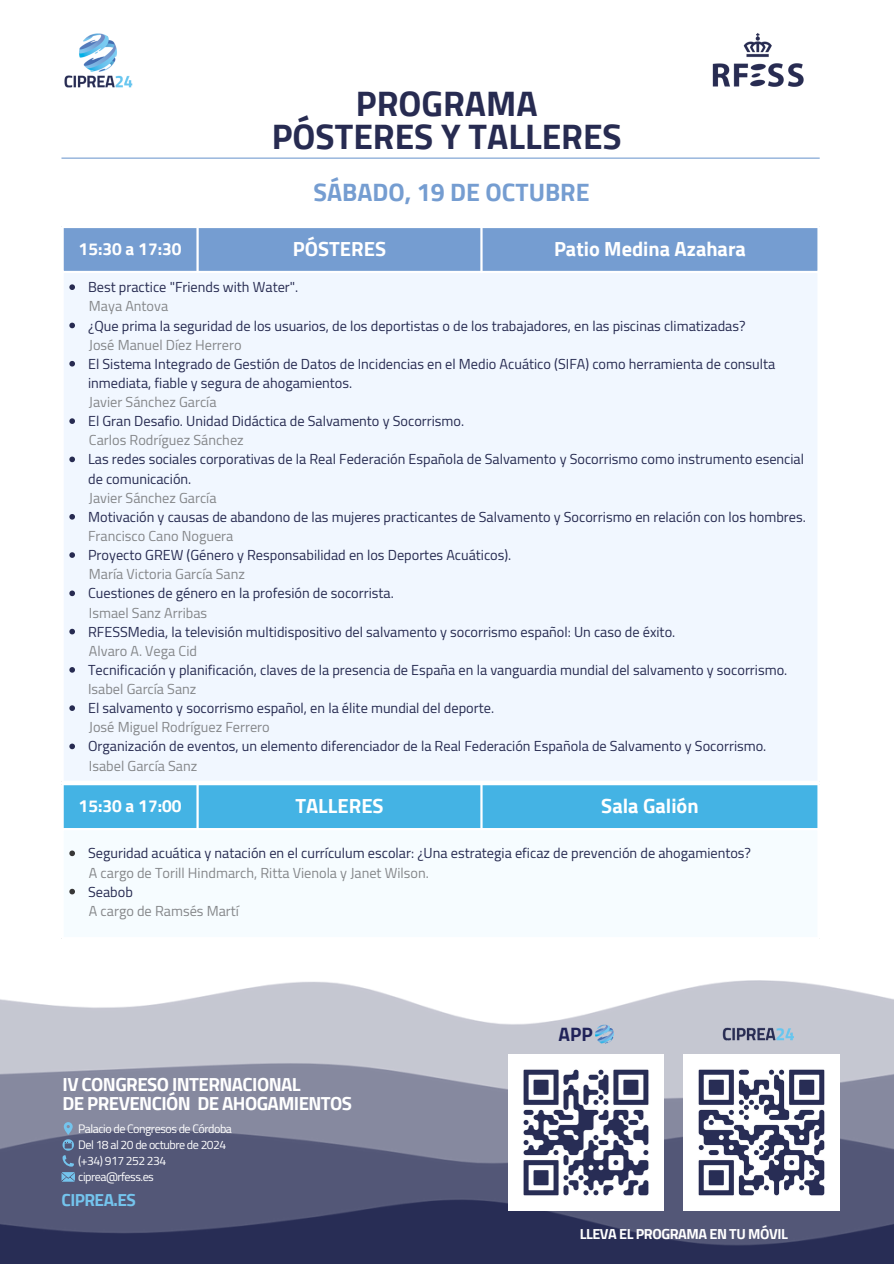
<style>
.page{position:relative;width:894px;height:1264px;background:#fff}
.page>*{position:absolute;margin:0;border:0;box-sizing:border-box;transform-origin:0 0}
.t1{font:700 35.25px/33.3px "Cairo";color:#272b51;text-align:center}
.t2{font:700 25.05px "Cairo";color:#759dd1}
.t3{font:700 20.25px "Cairo";color:#fff}
.t4{font:700 19.2px "Cairo";color:#202359}
.t5{font:700 18.75px/18.9px "Cairo";letter-spacing:-.03em;color:#fff}
.t6{font:700 17.25px "Cairo";color:#fff}
.t7{font:700 17.25px "Cairo";letter-spacing:-.03em;color:#74c4ed}
.t8{font:700 14.4px "Cairo";letter-spacing:-.03em;color:#fff}
.t9{font:14.25px/19.2px "Cairo";color:#272b51}
.t10{font:14.25px "Cairo";color:#85878a}
.t11{font:12.15px "Cairo";letter-spacing:-.04em;color:#fff}
.s1{color:#85878a}
</style>
<div class="page">
<img style="left:0;top:980px;width:893px;height:283px">
<hr style="left:61px;top:157px;width:758px;height:2px;background:#759dd1">
<div style="left:64px;top:228px;width:753px;height:43px;background:#759dd1"></div>
<div style="left:62px;top:272px;width:756px;height:510px;background:#f1f7ff"></div>
<svg style="left:69px;top:284px;width:6px;height:6px"></svg>
<svg style="left:69px;top:322px;width:6px;height:6px"></svg>
<svg style="left:69px;top:361px;width:6px;height:5px"></svg>
<svg style="left:69px;top:418px;width:6px;height:6px"></svg>
<svg style="left:69px;top:456px;width:6px;height:6px"></svg>
<svg style="left:69px;top:514px;width:6px;height:5px"></svg>
<svg style="left:69px;top:552px;width:6px;height:6px"></svg>
<svg style="left:69px;top:590px;width:6px;height:6px"></svg>
<svg style="left:69px;top:628px;width:6px;height:6px"></svg>
<svg style="left:69px;top:667px;width:6px;height:5px"></svg>
<svg style="left:69px;top:705px;width:6px;height:6px"></svg>
<svg style="left:69px;top:743px;width:6px;height:6px"></svg>
<hr style="left:61px;top:228px;width:3px;height:552px;background:#fff">
<hr style="left:196px;top:228px;width:3px;height:43px;background:#fff">
<hr style="left:480px;top:228px;width:2px;height:43px;background:#fff">
<hr style="left:817px;top:228px;width:2px;height:552px;background:#fff">
<hr style="left:61px;top:271px;width:758px;height:2px;background:#fff">
<hr style="left:61px;top:780px;width:758px;height:3px;background:#fff">
<div style="left:64px;top:785px;width:753px;height:43px;background:#44b3e4"></div>
<div style="left:62px;top:828px;width:756px;height:110px;background:#f6fcff"></div>
<svg style="left:69px;top:850px;width:6px;height:6px"></svg>
<svg style="left:69px;top:888px;width:6px;height:6px"></svg>
<hr style="left:61px;top:785px;width:3px;height:152px;background:#fff">
<hr style="left:196px;top:785px;width:3px;height:43px;background:#fff">
<hr style="left:480px;top:785px;width:2px;height:43px;background:#fff">
<hr style="left:817px;top:785px;width:2px;height:152px;background:#fff">
<hr style="left:61px;top:828px;width:758px;height:2px;background:#fff">
<hr style="left:61px;top:937px;width:758px;height:2px;background:#fff">
<svg style="left:62px;top:1122px;width:12px;height:44px"></svg>
<svg style="left:61px;top:1172px;width:14px;height:9px"></svg>
<img style="left:683px;top:1054px;width:155px;height:156px">
<img style="left:508px;top:1054px;width:155px;height:156px">
<img style="left:722px;top:1025px;width:77px;height:16px">
<img style="left:595px;top:1024px;width:19px;height:20px">
<img style="left:712px;top:33px;width:91px;height:54px">
<img style="left:64px;top:33px;width:69px;height:55px">
<p class="t1" style="left:272px;top:87px;width:351px">PROGRAMA<br>PÓSTERES Y TALLERES</p>
<p class="t2" style="left:313px;top:178px;width:278px">SÁBADO, 19 DE OCTUBRE</p>
<h1 class="t6" style="left:79px;top:239px;width:104px">15:30 a 17:30</h1>
<p class="t3" style="left:293px;top:237px;width:95px">PÓSTERES</p>
<h2 class="t3" style="left:554px;top:237px;width:193px">Patio Medina Azahara</h2>
<p class="t9" style="left:88px;top:278px;width:212px">Best practice "Friends with Water".</p>
<p class="t10" style="left:89px;top:298px;width:81px">Maya Antova</p>
<p class="t9" style="left:88px;top:316px;width:658px">¿Que prima la seguridad de los usuarios, de los deportistas o de los trabajadores, en las piscinas climatizadas?</p>
<p class="t10" style="left:89px;top:336px;width:154px">José Manuel Díez Herrero</p>
<p class="t9" style="left:88px;top:354px;width:688px">El Sistema Integrado de Gestión de Datos de Incidencias en el Medio Acuático (SIFA) como herramienta de consulta inmediata, fiable y segura de ahogamientos.</p>
<p class="t10" style="left:89px;top:394px;width:129px">Javier Sánchez García</p>
<p class="t9" style="left:88px;top:411px;width:377px">El Gran Desafio. Unidad Didáctica de Salvamento y Socorrismo.</p>
<p class="t10" style="left:89px;top:432px;width:156px">Carlos Rodríguez Sánchez</p>
<p class="t9" style="left:88px;top:450px;width:717px">Las redes sociales corporativas de la Real Federación Española de Salvamento y Socorrismo como instrumento esencial de comunicación.</p>
<p class="t10" style="left:89px;top:489px;width:129px">Javier Sánchez García</p>
<p class="t9" style="left:88px;top:507px;width:719px">Motivación y causas de abandono de las mujeres practicantes de Salvamento y Socorrismo en relación con los hombres.<br><span class="s1">Francisco Cano Noguera</span></p>
<p class="t9" style="left:88px;top:545px;width:424px">Proyecto GREW (Género y Responsabilidad en los Deportes Acuáticos).</p>
<p class="t10" style="left:89px;top:566px;width:157px">María Victoria García Sanz</p>
<p class="t9" style="left:88px;top:584px;width:307px">Cuestiones de género en la profesión de socorrista.</p>
<p class="t10" style="left:89px;top:604px;width:120px">Ismael Sanz Arribas</p>
<p class="t9" style="left:88px;top:622px;width:588px">RFESSMedia, la televisión multidispositivo del salvamento y socorrismo español: Un caso de éxito.</p>
<p class="t10" style="left:89px;top:642px;width:110px">Alvaro A. Vega Cid</p>
<p class="t9" style="left:88px;top:660px;width:700px">Tecnificación y planificación, claves de la presencia de España en la vanguardia mundial del salvamento y socorrismo.<br><span class="s1">Isabel García Sanz</span></p>
<p class="t9" style="left:88px;top:698px;width:407px">El salvamento y socorrismo español, en la élite mundial del deporte.</p>
<p class="t10" style="left:89px;top:719px;width:182px">José Miguel Rodríguez Ferrero</p>
<p class="t9" style="left:88px;top:737px;width:679px">Organización de eventos, un elemento diferenciador de la Real Federación Española de Salvamento y Socorrismo.</p>
<p class="t10" style="left:89px;top:757px;width:110px">Isabel García Sanz</p>
<p class="t6" style="left:79px;top:796px;width:104px">15:30 a 17:00</p>
<p class="t3" style="left:295px;top:794px;width:90px">TALLERES</p>
<p class="t3" style="left:601px;top:794px;width:99px">Sala Galión</p>
<p class="t9" style="left:88px;top:843px;width:664px">Seguridad acuática y natación en el currículum escolar: ¿Una estrategia eficaz de prevención de ahogamientos?</p>
<p class="t10" style="left:89px;top:864px;width:341px">A cargo de Torill Hindmarch, Ritta Vienola y Janet Wilson.</p>
<p class="t9" style="left:88px;top:882px;width:46px">Seabob</p>
<p class="t10" style="left:89px;top:902px;width:151px">A cargo de Ramsés Martí</p>
<h3 class="t5" style="left:62px;top:1075px;width:291px">IV CONGRESO INTERNACIONAL<br>DE PREVENCIÓN DE AHOGAMIENTOS</h3>
<p class="t11" style="left:78px;top:1121px;width:155px">Palacio de Congresos de Córdoba</p>
<p class="t11" style="left:78px;top:1137px;width:150px">Del 18 al 20 de octubre de 2024</p>
<p class="t11" style="left:78px;top:1153px;width:89px">(+34) 917 252 234</p>
<p class="t11" style="left:78px;top:1169px;width:77px">ciprea@rfess.es</p>
<h3 class="t7" style="left:61px;top:1189px;width:76px">CIPREA.ES</h3>
<p class="t4" style="left:558px;top:1023px;width:36px">APP</p>
<p class="t8" style="left:579px;top:1225px;width:209px">LLEVA EL PROGRAMA EN TU MÓVIL</p>
</div>
